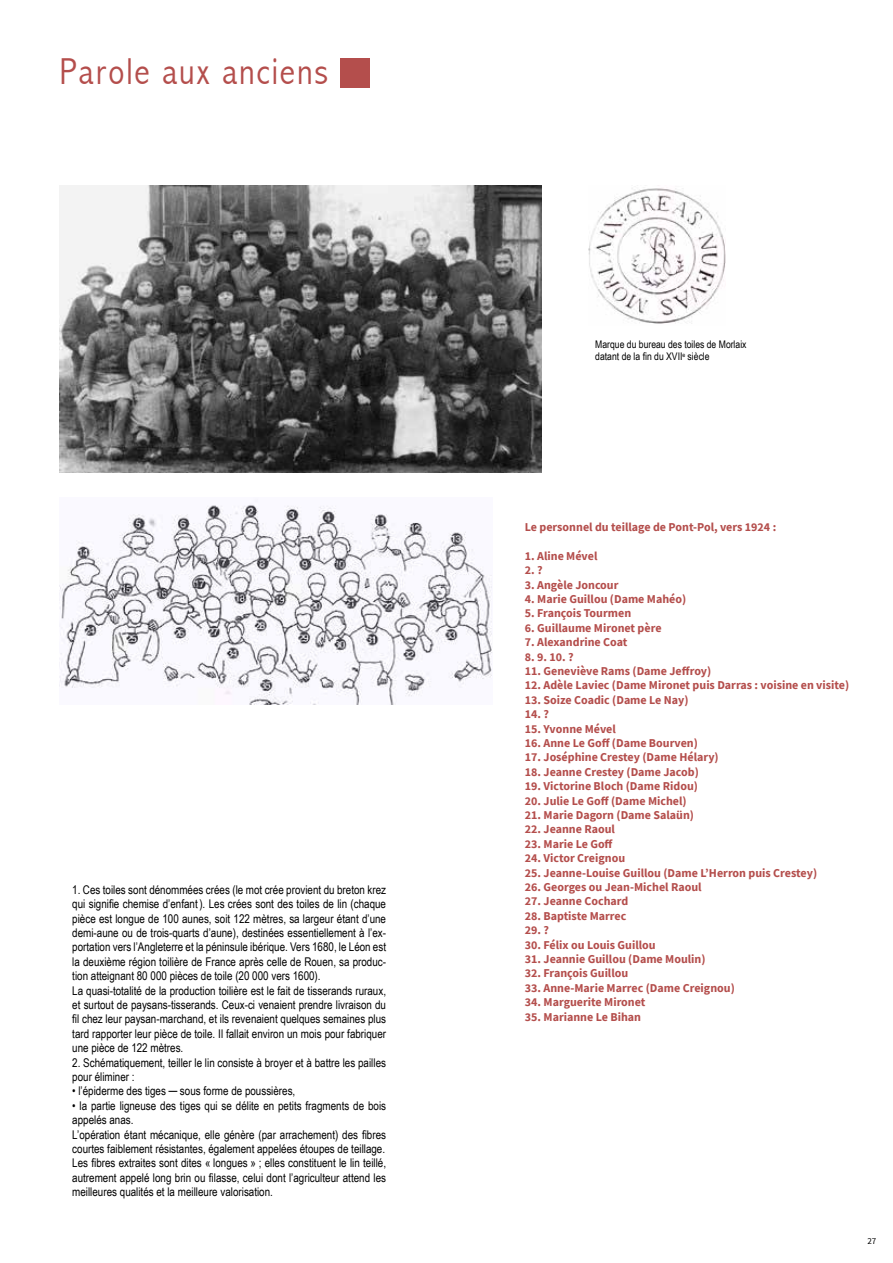
<style>
.page{position:relative;width:893px;height:1263px;background:#fff}
.page>*{position:absolute;margin:0;border:0;box-sizing:border-box;transform-origin:0 0}
.t1{font:300 condensed 37.5px "Abadi";letter-spacing:.05em;color:#b44e4c}
.t2{font:12px/14.4px "Arial Narrow";color:#000}
.t3{font:700 12px "Source Sans Pro";color:#b44e4c}
.t4{font:10.5px/12.6px "Arial Narrow";color:#000}
.t5{font:9px "Source Sans Pro";color:#000}
</style>
<div class="page">
<img style="left:60px;top:186px;width:481px;height:286px">
<img style="left:60px;top:504px;width:432px;height:200px">
<div style="left:340px;top:58px;width:30px;height:30px;background:#b44e4c"></div>
<img style="left:589px;top:188px;width:137px;height:136px">
<h1 class="t1" style="left:60px;top:50px;width:270px">Parole aux anciens</h1>
<p class="t2" style="left:72px;top:882px;width:315px">1. Ces toiles sont dénommées crées (le mot crée provient du breton krez qui signifie chemise d’enfant). Les crées sont des toiles de lin (chaque pièce est longue de 100 aunes, soit 122 mètres, sa largeur étant d’une demi-aune ou de trois-quarts d’aune), destinées essentiellement à l’ex&shy;portation vers l’Angleterre et la péninsule ibérique. Vers 1680, le Léon est la deuxième région toilière de France après celle de Rouen, sa produc&shy;tion atteignant 80 000 pièces de toile (20 000 vers 1600).<br>La quasi-totalité de la production toilière est le fait de tisserands ruraux, et surtout de paysans-tisserands. Ceux-ci venaient prendre livraison du fil chez leur paysan-marchand, et ils revenaient quelques semaines plus tard rapporter leur pièce de toile. Il fallait environ un mois pour fabriquer une pièce de 122 mètres.</p>
<p class="t2" style="left:72px;top:1055px;width:315px">2. Schématiquement, teiller le lin consiste à broyer et à battre les pailles pour éliminer :</p>
<p class="t2" style="left:72px;top:1083px;width:225px">• l’épiderme des tiges ─ sous forme de poussières,</p>
<p class="t2" style="left:72px;top:1098px;width:315px">• la partie ligneuse des tiges qui se délite en petits fragments de bois appelés anas.<br>L’opération étant mécanique, elle génère (par arrachement) des fibres courtes faiblement résistantes, également appelées étoupes de teillage.<br>Les fibres extraites sont dites « longues » ; elles constituent le lin teillé, autrement appelé long brin ou filasse, celui dont l’agriculteur attend les meilleures qualités et la meilleure valorisation.</p>
<p class="t4" style="left:595px;top:337px;width:153px">Marque du bureau des toiles de Morlaix datant de la fin du XVII<sup>e</sup> siècle</p>
<p class="t3" style="left:525px;top:519px;width:253px">Le personnel du teillage de Pont-Pol, vers 1924 :</p>
<p class="t3" style="left:525px;top:548px;width:74px">1. Aline Mével</p>
<p class="t3" style="left:525px;top:562px;width:19px">2. ?</p>
<p class="t3" style="left:525px;top:576px;width:95px">3. Angèle Joncour</p>
<p class="t3" style="left:525px;top:591px;width:163px">4. Marie Guillou (Dame Mahéo)</p>
<p class="t3" style="left:525px;top:605px;width:108px">5. François Tourmen</p>
<p class="t3" style="left:525px;top:620px;width:138px">6. Guillaume Mironet père</p>
<p class="t3" style="left:525px;top:634px;width:104px">7. Alexandrine Coat</p>
<p class="t3" style="left:525px;top:648px;width:50px">8. 9. 10. ?</p>
<p class="t3" style="left:525px;top:663px;width:188px">11. Geneviève Rams (Dame Jeffroy)</p>
<p class="t3" style="left:525px;top:677px;width:326px">12. Adèle Laviec (Dame Mironet puis Darras : voisine en visite)</p>
<p class="t3" style="left:525px;top:692px;width:165px">13. Soize Coadic (Dame Le Nay)</p>
<p class="t3" style="left:525px;top:706px;width:26px">14. ?</p>
<p class="t3" style="left:525px;top:720px;width:93px">15. Yvonne Mével</p>
<p class="t3" style="left:525px;top:735px;width:175px">16. Anne Le Goff (Dame Bourven)</p>
<p class="t3" style="left:525px;top:749px;width:195px">17. Joséphine Crestey (Dame Hélary)</p>
<p class="t3" style="left:525px;top:764px;width:175px">18. Jeanne Crestey (Dame Jacob)</p>
<p class="t3" style="left:525px;top:778px;width:175px">19. Victorine Bloch (Dame Ridou)</p>
<p class="t3" style="left:525px;top:792px;width:163px">20. Julie Le Goff (Dame Michel)</p>
<p class="t3" style="left:525px;top:807px;width:171px">21. Marie Dagorn (Dame Salaün)</p>
<p class="t3" style="left:525px;top:821px;width:92px">22. Jeanne Raoul</p>
<p class="t3" style="left:525px;top:836px;width:90px">23. Marie Le Goff</p>
<p class="t3" style="left:525px;top:850px;width:102px">24. Victor Creignou</p>
<p class="t3" style="left:525px;top:864px;width:294px">25. Jeanne-Louise Guillou (Dame L’Herron puis Crestey)</p>
<p class="t3" style="left:525px;top:879px;width:178px">26. Georges ou Jean-Michel Raoul</p>
<p class="t3" style="left:525px;top:893px;width:105px">27. Jeanne Cochard</p>
<p class="t3" style="left:525px;top:908px;width:103px">28. Baptiste Marrec</p>
<p class="t3" style="left:525px;top:922px;width:26px">29. ?</p>
<p class="t3" style="left:525px;top:936px;width:132px">30. Félix ou Louis Guillou</p>
<p class="t3" style="left:525px;top:951px;width:182px">31. Jeannie Guillou (Dame Moulin)</p>
<p class="t3" style="left:525px;top:965px;width:105px">32. François Guillou</p>
<p class="t3" style="left:525px;top:980px;width:211px">33. Anne-Marie Marrec (Dame Creignou)</p>
<p class="t3" style="left:525px;top:994px;width:122px">34. Marguerite Mironet</p>
<p class="t3" style="left:525px;top:1008px;width:118px">35. Marianne Le Bihan</p>
<p class="t5" style="left:867px;top:1235px;width:10px">27</p>
</div>
